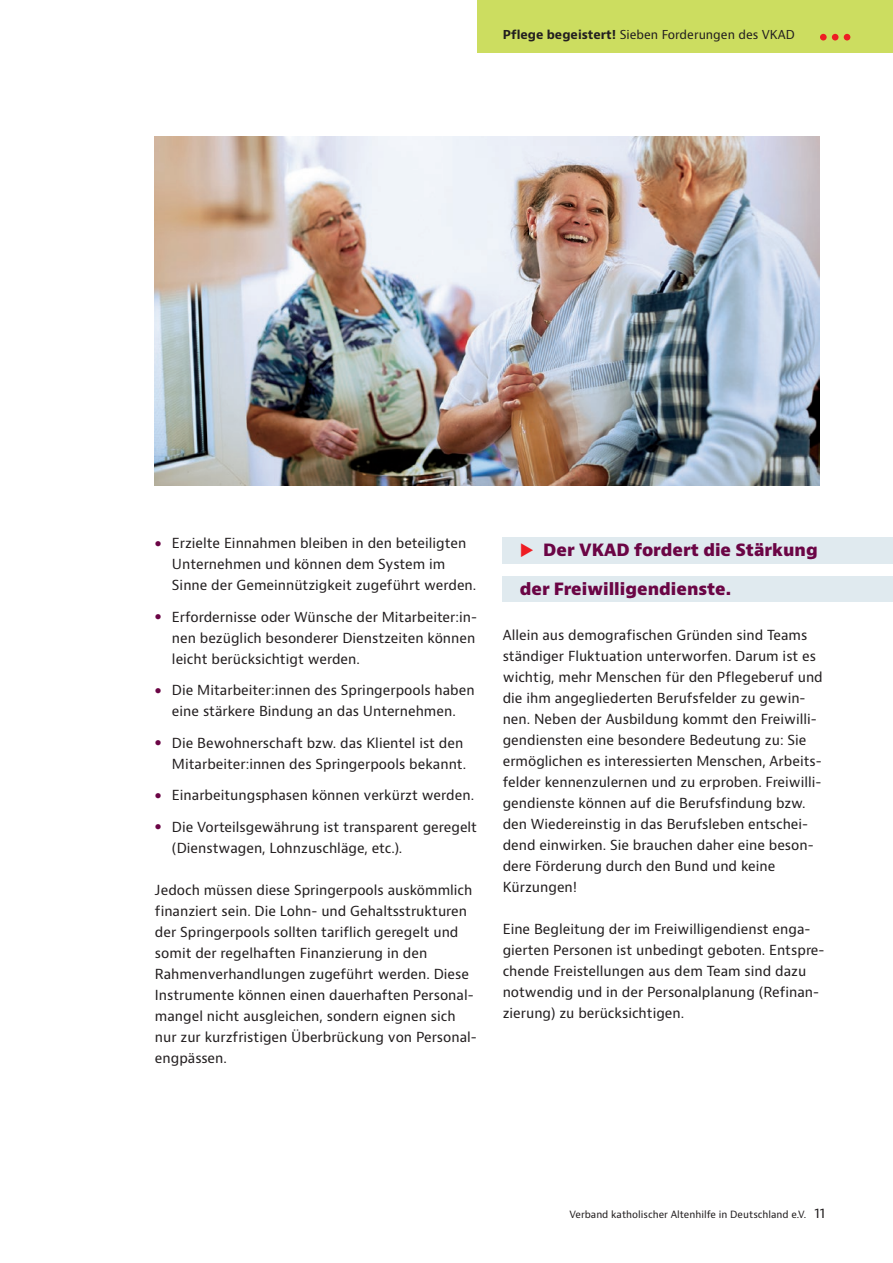
<style>
.page{position:relative;width:893px;height:1263px;background:#fff}
.page>*{position:absolute;margin:0;border:0;box-sizing:border-box;transform-origin:0 0}
.t1{font:800 16.5px "Bernino Sans";color:#6b0545}
.t2{font:13.5px/21px "Bernino Sans";color:#231f20}
.t3{font:12px "Bernino Sans";color:#231f20}
.t4{font:9.75px "Bernino Sans";color:#231f20}
.s1{font-weight:700}
.s2{color:#6b0545}
.s3{color:#ee1d23}
.s4{font-size:13.5px}
</style>
<div class="page">
<div style="left:477px;top:0;width:416px;height:53px;background:#ccdd60"></div>
<div style="left:820px;top:34px;width:7px;height:7px;background:#ee1d23;border-radius:50%"></div>
<div style="left:832px;top:34px;width:6px;height:7px;background:#ee1d23;border-radius:50%"></div>
<div style="left:844px;top:34px;width:6px;height:7px;background:#ee1d23;border-radius:50%"></div>
<div style="left:503px;top:537px;width:390px;height:26px;background:#e0eaef"></div>
<div style="left:503px;top:576px;width:390px;height:26px;background:#e0eaef"></div>
<img style="left:155px;top:136px;width:665px;height:349px">
<p class="t3" style="left:503px;top:27px;width:294px"><span class="s1">Pflege begeistert!</span> Sieben Forderungen des VKAD</p>
<p class="t2" style="left:172px;top:533px;width:306px;text-indent:-17px"><span class="s2">●</span> Erzielte Einnahmen bleiben in den beteiligten<br>Unternehmen und können dem System im<br>Sinne der Gemeinnützigkeit zugeführt werden.</p>
<p class="t2" style="left:172px;top:606px;width:307px;text-indent:-17px"><span class="s2">●</span> Erfordernisse oder Wünsche der Mitarbeiter:in&shy;nen bezüglich besonderer Dienstzeiten können leicht berücksichtigt werden.</p>
<p class="t2" style="left:155px;top:680px;width:321px;text-align:center"><span class="s2">●</span> Die Mitarbeiter:innen des Springerpools haben eine stärkere Bindung an das Unternehmen.</p>
<p class="t2" style="left:155px;top:732px;width:313px;text-align:right"><span class="s2">●</span> Die Bewohnerschaft bzw. das Klientel ist den<br>Mitarbeiter:innen des Springerpools bekannt.</p>
<p class="t2" style="left:155px;top:785px;width:321px"><span class="s2">●</span> Einarbeitungsphasen können verkürzt werden.</p>
<p class="t2" style="left:172px;top:816px;width:307px;text-indent:-17px"><span class="s2">●</span> Die Vorteilsgewährung ist transparent geregelt (Dienstwagen, Lohnzuschläge, etc.).</p>
<p class="t2" style="left:155px;top:879px;width:323px">Jedoch müssen diese Springerpools auskömmlich finanziert sein. Die Lohn- und Gehaltsstrukturen der Springerpools sollten tariflich geregelt und somit der regelhaften Finanzierung in den Rahmenverhandlungen zugeführt werden. Diese Instrumente können einen dauerhaften Personal&shy;mangel nicht ausgleichen, sondern eignen sich nur zur kurzfristigen Überbrückung von Personal&shy;engpässen.</p>
<p class="t1" style="left:520px;top:539px;width:299px"><span class="s3">◆</span> Der VKAD fordert die Stärkung</p>
<p class="t1" style="left:520px;top:578px;width:213px">der Freiwilligendienste.</p>
<p class="t2" style="left:503px;top:624px;width:322px">Allein aus demografischen Gründen sind Teams ständiger Fluktuation unterworfen. Darum ist es wichtig, mehr Menschen für den Pflegeberuf und die ihm angegliederten Berufsfelder zu gewin&shy;nen. Neben der Ausbildung kommt den Freiwilli&shy;gendiensten eine besondere Bedeutung zu: Sie ermöglichen es interessierten Menschen, Arbeits&shy;felder kennenzulernen und zu erproben. Freiwilli&shy;gendienste können auf die Berufsfindung bzw. den Wiedereinstig in das Berufsleben entschei&shy;dend einwirken. Sie brauchen daher eine beson&shy;dere Förderung durch den Bund und keine Kürzungen!</p>
<p class="t2" style="left:503px;top:918px;width:323px">Eine Begleitung der im Freiwilligendienst enga&shy;gierten Personen ist unbedingt geboten. Entspre&shy;chende Freistellungen aus dem Team sind dazu notwendig und in der Personalplanung (Refinan&shy;zierung) zu berücksichtigen.</p>
<p class="t4" style="left:570px;top:1207px;width:257px">Verband katholischer Altenhilfe in Deutschland e.V. <span class="s4">11</span></p>
</div>
